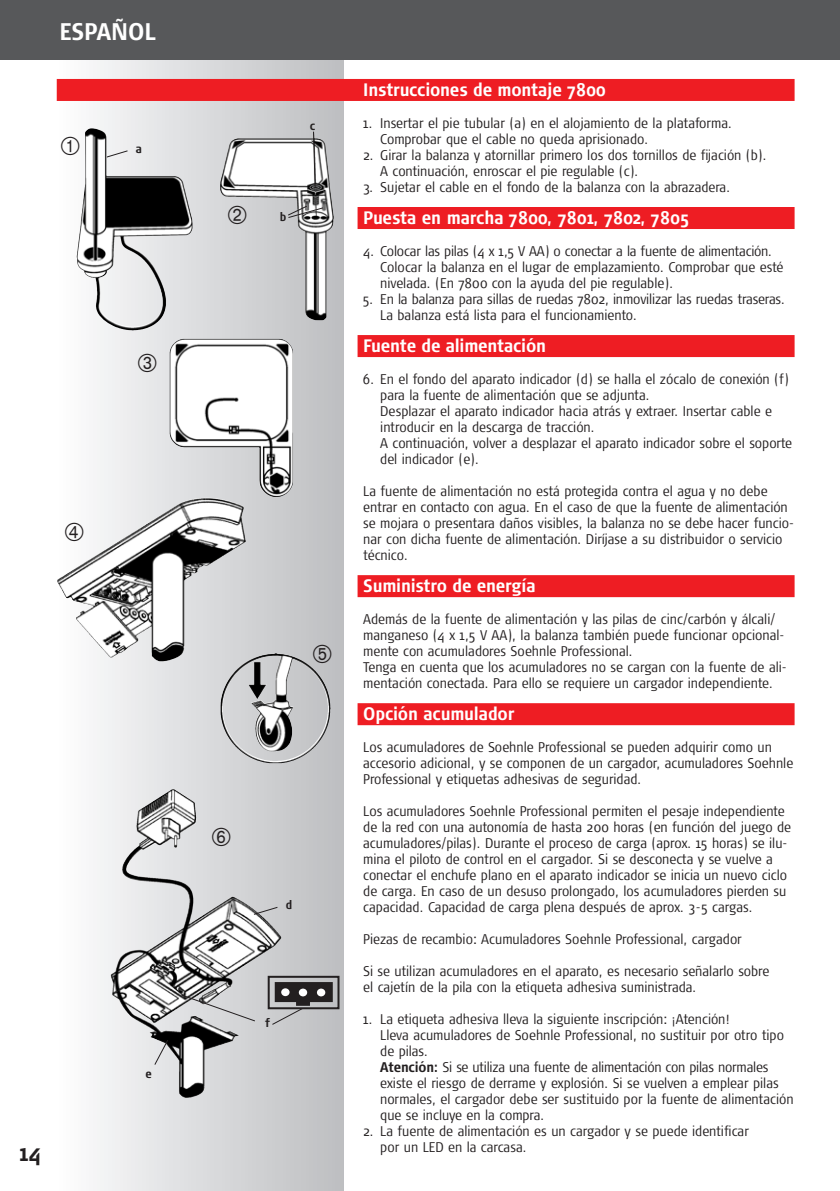
<style>
.page{position:relative;width:840px;height:1191px;background:#fff}
.page>*{position:absolute;margin:0;border:0;box-sizing:border-box;transform-origin:0 0}
.t1{font:700 condensed 24px "Signa Pro";color:#fff}
.t2{font:700 condensed 24px "Signa Pro";color:#231f20}
.t3{font:700 condensed 18px "Signa Pro";letter-spacing:-.01em;color:#fff}
.t4{font:300 condensed 14px/16px "Signa Pro";color:#231f20}
.t5{font:700 condensed 12px "Signa Pro";color:#231f20}
.s1{font-weight:700}
</style>
<div class="page">
<svg style="left:57px;top:60px;width:287px;height:1131px"></svg>
<div style="left:57px;top:79px;width:737px;height:22px;background:#ee1d23"></div>
<div style="left:357px;top:207px;width:437px;height:22px;background:#ee1d23"></div>
<div style="left:357px;top:335px;width:437px;height:22px;background:#ee1d23"></div>
<div style="left:357px;top:575px;width:437px;height:22px;background:#ee1d23"></div>
<div style="left:357px;top:703px;width:437px;height:22px;background:#ee1d23"></div>
<div style="left:0;top:0;width:839px;height:60px;background:#57585a"></div>
<img style="left:129px;top:789px;width:42px;height:65px">
<svg style="left:180px;top:993px;width:76px;height:29px;background:#c3c3c5"></svg>
<svg style="left:153px;top:1038px;width:16px;height:28px"></svg>
<svg style="left:252px;top:906px;width:26px;height:9px"></svg>
<img style="left:79px;top:498px;width:130px;height:67px">
<img style="left:220px;top:132px;width:93px;height:98px">
<img style="left:77px;top:128px;width:75px;height:202px">
<img style="left:170px;top:339px;width:123px;height:158px">
<img style="left:220px;top:653px;width:54px;height:90px">
<div style="left:267px;top:975px;width:72px;height:34px;border:2px solid #231f20"></div>
<svg style="left:271px;top:982px;width:61px;height:43px;background:#7e7d7f"></svg>
<svg style="left:287px;top:205px;width:37px;height:14px"></svg>
<svg style="left:312px;top:131px;width:4px;height:57px"></svg>
<svg style="left:61px;top:136px;width:18px;height:18px"></svg>
<svg style="left:228px;top:206px;width:18px;height:18px"></svg>
<svg style="left:212px;top:827px;width:18px;height:18px"></svg>
<svg style="left:138px;top:353px;width:18px;height:18px"></svg>
<svg style="left:313px;top:644px;width:18px;height:19px"></svg>
<svg style="left:65px;top:522px;width:19px;height:18px"></svg>
<h1 class="t1" style="left:60px;top:17px;width:97px">ESPAÑOL</h1>
<p class="t5" style="left:136px;top:141px;width:8px">a</p>
<h1 class="t2" style="left:20px;top:1138px;width:24px">14</h1>
<p class="t5" style="left:145px;top:1066px;width:8px">e</p>
<p class="t5" style="left:310px;top:119px;width:7px">c</p>
<p class="t5" style="left:279px;top:209px;width:8px">b</p>
<p class="t5" style="left:286px;top:897px;width:8px">d</p>
<p class="t5" style="left:265px;top:1016px;width:6px">f</p>
<p class="t3" style="left:363px;top:79px;width:243px">Instrucciones de montaje 7800</p>
<p class="t4" style="left:380px;top:115px;width:353px;text-indent:-17px">1. Insertar el pie tubular (a) en el alojamiento de la plataforma.<br>Comprobar que el cable no queda aprisionado.</p>
<p class="t4" style="left:380px;top:147px;width:388px;text-indent:-17px">2. Girar la balanza y atornillar primero los dos tornillos de fijación (b).<br>A continuación, enroscar el pie regulable (c).</p>
<p class="t4" style="left:363px;top:179px;width:368px">3. Sujetar el cable en el fondo de la balanza con la abrazadera.</p>
<p class="t3" style="left:363px;top:207px;width:327px">Puesta en marcha 7800, 7801, 7802, 7805</p>
<p class="t4" style="left:380px;top:243px;width:404px;text-indent:-17px">4. Colocar las pilas (4 x 1,5 V AA) o conectar a la fuente de alimentación.<br>Colocar la balanza en el lugar de emplazamiento. Comprobar que esté nivelada. (En 7800 con la ayuda del pie regulable).</p>
<p class="t4" style="left:380px;top:291px;width:406px;text-indent:-17px">5. En la balanza para sillas de ruedas 7802, inmovilizar las ruedas traseras.<br>La balanza está lista para el funcionamiento.</p>
<p class="t3" style="left:363px;top:335px;width:184px">Fuente de alimentación</p>
<p class="t4" style="left:380px;top:371px;width:413px;text-indent:-17px">6. En el fondo del aparato indicador (d) se halla el zócalo de conexión (f) para la fuente de alimentación que se adjunta.<br>Desplazar el aparato indicador hacia atrás y extraer. Insertar cable e introducir en la descarga de tracción.<br>A continuación, volver a desplazar el aparato indicador sobre el soporte del indicador (e).</p>
<p class="t4" style="left:363px;top:483px;width:432px">La fuente de alimentación no está protegida contra el agua y no debe entrar en contacto con agua. En el caso de que la fuente de alimentación se mojara o presentara daños visibles, la balanza no se debe hacer funcio&shy;nar con dicha fuente de alimentación. Diríjase a su distribuidor o servicio técnico.</p>
<p class="t3" style="left:363px;top:575px;width:174px">Suministro de energía</p>
<p class="t4" style="left:363px;top:611px;width:425px">Además de la fuente de alimentación y las pilas de cinc/carbón y álcali/ manganeso (4 x 1,5 V AA), la balanza también puede funcionar opcional&shy;mente con acumuladores Soehnle Professional.<br>Tenga en cuenta que los acumuladores no se cargan con la fuente de ali&shy;mentación conectada. Para ello se requiere un cargador independiente.</p>
<p class="t3" style="left:363px;top:703px;width:152px">Opción acumulador</p>
<p class="t4" style="left:363px;top:739px;width:431px">Los acumuladores de Soehnle Professional se pueden adquirir como un accesorio adicional, y se componen de un cargador, acumuladores Soehnle<br>Professional y etiquetas adhesivas de seguridad.</p>
<p class="t4" style="left:363px;top:803px;width:429px">Los acumuladores Soehnle Professional permiten el pesaje independiente de la red con una autonomía de hasta 200 horas (en función del juego de acumuladores/pilas). Durante el proceso de carga (aprox. 15 horas) se ilu&shy;mina el piloto de control en el cargador. Si se desconecta y se vuelve a conectar el enchufe plano en el aparato indicador se inicia un nuevo ciclo de carga. En caso de un desuso prolongado, los acumuladores pierden su capacidad. Capacidad de carga plena después de aprox. 3-5 cargas.</p>
<p class="t4" style="left:363px;top:931px;width:380px">Piezas de recambio: Acumuladores Soehnle Professional, cargador</p>
<p class="t4" style="left:363px;top:963px;width:407px">Si se utilizan acumuladores en el aparato, es necesario señalarlo sobre el cajetín de la pila con la etiqueta adhesiva suministrada.</p>
<p class="t4" style="left:380px;top:1011px;width:414px;text-indent:-17px">1. La etiqueta adhesiva lleva la siguiente inscripción: ¡Atención!<br>Lleva acumuladores de Soehnle Professional, no sustituir por otro tipo de pilas.<br><span class="s1">Atención:</span> Si se utiliza una fuente de alimentación con pilas normales existe el riesgo de derrame y explosión. Si se vuelven a emplear pilas normales, el cargador debe ser sustituido por la fuente de alimentación que se incluye en la compra.</p>
<p class="t4" style="left:380px;top:1123px;width:370px;text-indent:-17px">2. La fuente de alimentación es un cargador y se puede identificar por un LED en la carcasa.</p>
</div>
